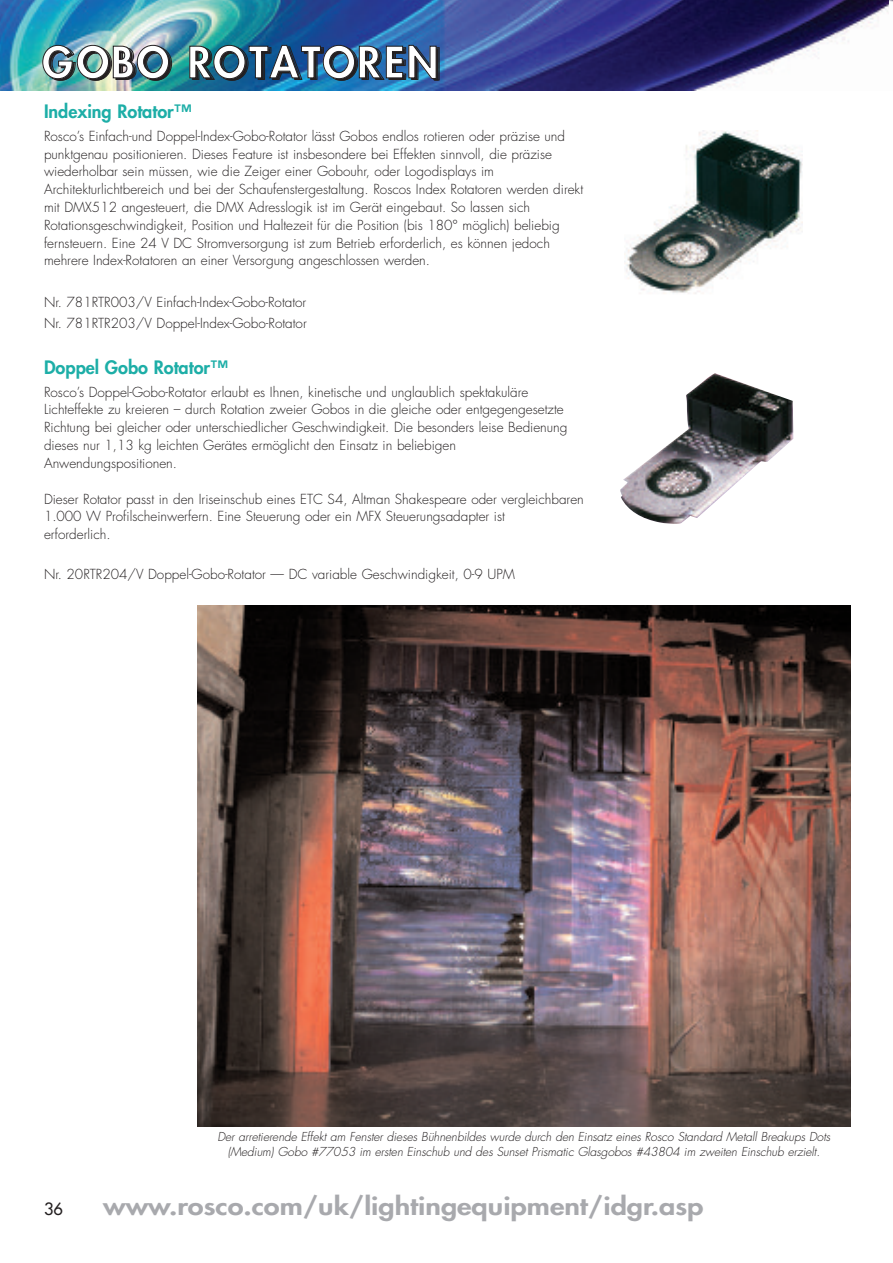
<style>
.page{position:relative;width:893px;height:1263px;background:#fff}
.page>*{position:absolute;margin:0;border:0;box-sizing:border-box;transform-origin:0 0}
.t1{font:800 42px "Futura";letter-spacing:.05em;color:#fff}
.t2{font:800 24px "Futura";color:#a8a9ad;scale:1.2 1}
.t3{font:800 18px "Futura";color:#1daea7}
.t4{font:16.5px "Futura";color:#231f20}
.t5{font:300 13.5px/17.9px "Futura";color:#231f20}
.t6{font:italic 300 12px/14.7px "Futura";letter-spacing:-.005em;color:#231f20;text-align:center}
</style>
<div class="page">
<img style="left:0;top:0;width:889px;height:91px">
<img style="left:197px;top:605px;width:653px;height:522px">
<img style="left:620px;top:373px;width:173px;height:151px">
<img style="left:624px;top:130px;width:179px;height:164px">
<h1 class="t1" style="left:42px;top:42px;width:398px">GOBO ROTATOREN</h1>
<h3 class="t3" style="left:44px;top:103px;width:149px">Indexing Rotator™</h3>
<p class="t5" style="left:44px;top:128px;width:541px">Rosco’s Einfach-und Doppel-Index-Gobo-Rotator lässt Gobos endlos rotieren oder präzise und punktgenau positionieren. Dieses Feature ist insbesondere bei Effekten sinnvoll, die präzise wiederholbar sein müssen, wie die Zeiger einer Gobouhr, oder Logodisplays im Architekturlichtbereich und bei der Schaufenstergestaltung. Roscos Index Rotatoren werden direkt mit DMX512 angesteuert, die DMX Adresslogik ist im Gerät eingebaut. So lassen sich Rotationsgeschwindigkeit, Position und Haltezeit für die Position (bis 180° möglich) beliebig fernsteuern. Eine 24 V DC Stromversorgung ist zum Betrieb erforderlich, es können jedoch mehrere Index-Rotatoren an einer Versorgung angeschlossen werden.</p>
<p class="t5" style="left:44px;top:293px;width:264px;line-height:20.9px">Nr. 781RTR003/V Einfach-Index-Gobo-Rotator<br>Nr. 781RTR203/V Doppel-Index-Gobo-Rotator</p>
<h3 class="t3" style="left:44px;top:358px;width:186px">Doppel Gobo Rotator™</h3>
<p class="t5" style="left:44px;top:384px;width:525px">Rosco’s Doppel-Gobo-Rotator erlaubt es Ihnen, kinetische und unglaublich spektakuläre Lichteffekte zu kreieren – durch Rotation zweier Gobos in die gleiche oder entgegengesetzte Richtung bei gleicher oder unterschiedlicher Geschwindigkeit. Die besonders leise Bedienung dieses nur 1,13 kg leichten Gerätes ermöglicht den Einsatz in beliebigen Anwendungspositionen.</p>
<p class="t5" style="left:44px;top:491px;width:541px">Dieser Rotator passt in den Iriseinschub eines ETC S4, Altman Shakespeare oder vergleichbaren<br>1.000 W Profilscheinwerfern. Eine Steuerung oder ein MFX Steuerungsadapter ist<br>erforderlich.</p>
<p class="t5" style="left:44px;top:566px;width:472px">Nr. 20RTR204/V Doppel-Gobo-Rotator — DC variable Geschwindigkeit, 0-9 UPM</p>
<p class="t6" style="left:218px;top:1130px;width:614px">Der arretierende Effekt am Fenster dieses Bühnenbildes wurde durch den Einsatz eines Rosco Standard Metall Breakups Dots (Medium) Gobo #77053 im ersten Einschub und des Sunset Prismatic Glasgobos #43804 im zweiten Einschub erzielt.</p>
<p class="t4" style="left:44px;top:1201px;width:21px">36</p>
<h2 class="t2" style="left:103px;top:1195px;width:502px">www.rosco.com/uk/lightingequipment/idgr.asp</h2>
</div>
